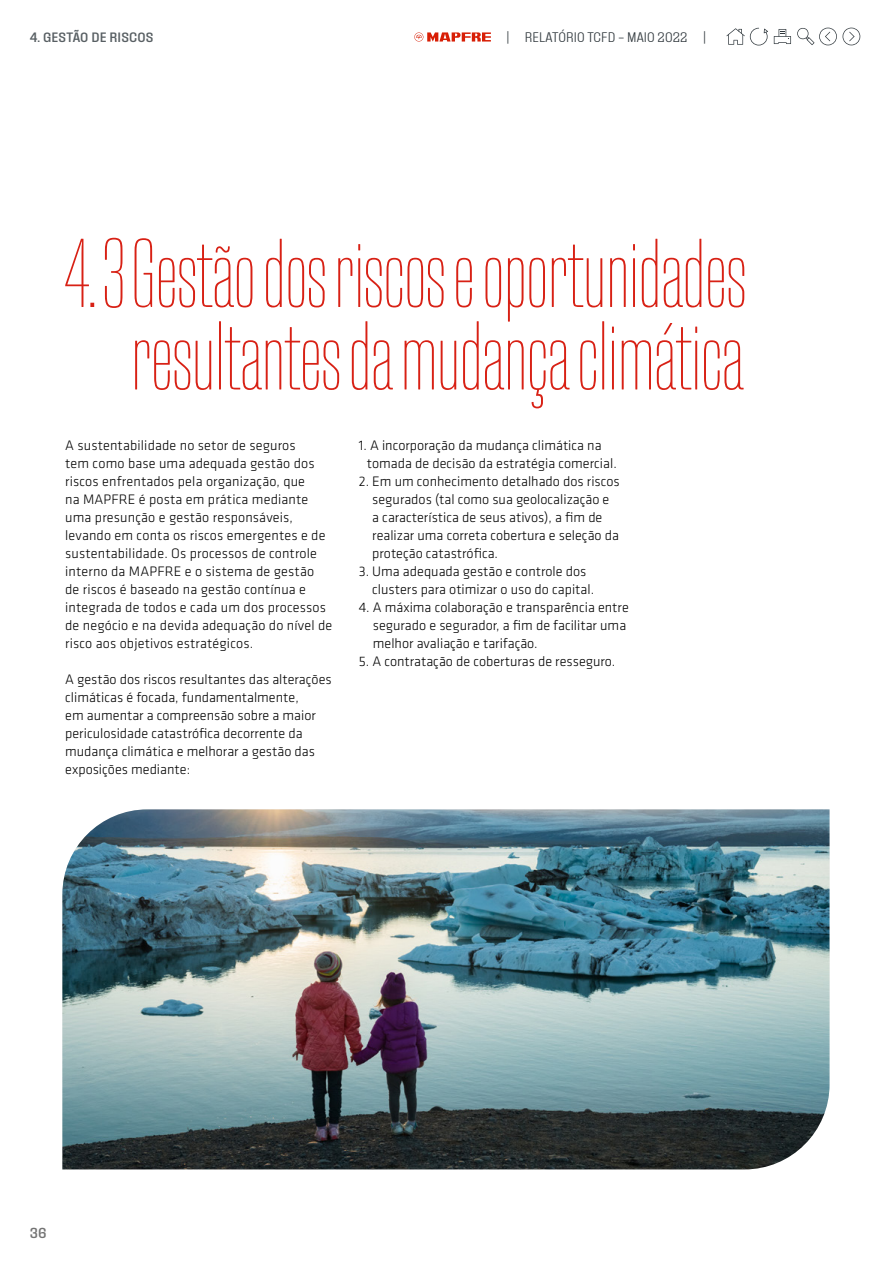
<style>
.page{position:relative;width:893px;height:1263px;background:#fff}
.page>*{position:absolute;margin:0;border:0;box-sizing:border-box;transform-origin:0 0}
.t1{font:100 condensed 97.5px/82.5px "Fixture";letter-spacing:-.02em;color:#d82115;text-align:right}
.t2{font:300 14.25px/18px "Klavika";color:#000}
.t3{font:500 14.25px "Fixture";color:#737373}
.t4{font:300 13.5px "Fixture";letter-spacing:.01em;color:#2f373c}
.t5{font:500 13.5px "Fixture";letter-spacing:.01em;color:#585f63}
</style>
<div class="page">
<svg style="left:774px;top:29px;width:17px;height:15px"></svg>
<svg style="left:726px;top:28px;width:42px;height:17px"></svg>
<svg style="left:797px;top:27px;width:63px;height:18px"></svg>
<svg style="left:414px;top:32px;width:77px;height:10px"></svg>
<img style="left:62px;top:809px;width:767px;height:360px">
<p class="t5" style="left:30px;top:29px;width:125px">4. GESTÃO DE RISCOS</p>
<p class="t4" style="left:506px;top:28px;width:201px">| RELATÓRIO TCFD – MAIO 2022 |</p>
<h1 class="t1" style="left:64px;top:226px;width:685px">4. 3 Gestão dos riscos e oportunidades resultantes da mudança climática</h1>
<p class="t2" style="left:65px;top:437px;width:269px">A sustentabilidade no setor de seguros<br>tem como base uma adequada gestão dos riscos enfrentados pela organização, que<br>na MAPFRE é posta em prática mediante uma presunção e gestão responsáveis, levando em conta os riscos emergentes e de sustentabilidade. Os processos de controle interno da MAPFRE e o sistema de gestão<br>de riscos é baseado na gestão contínua e integrada de todos e cada um dos processos de negócio e na devida adequação do nível de risco aos objetivos estratégicos.</p>
<p class="t2" style="left:65px;top:671px;width:268px">A gestão dos riscos resultantes das alterações climáticas é focada, fundamentalmente,<br>em aumentar a compreensão sobre a maior periculosidade catastrófica decorrente da mudança climática e melhorar a gestão das exposições mediante:</p>
<p class="t2" style="left:367px;top:436px;width:251px;text-indent:-8px">1. A incorporação da mudança climática na tomada de decisão da estratégia comercial.</p>
<p class="t2" style="left:372px;top:472px;width:249px;text-indent:-13px">2. Em um conhecimento detalhado dos riscos segurados (tal como sua geolocalização e a característica de seus ativos), a fim de realizar uma correta cobertura e seleção da proteção catastrófica.</p>
<p class="t2" style="left:372px;top:562px;width:223px;text-indent:-13px">3. Uma adequada gestão e controle dos clusters para otimizar o uso do capital.</p>
<p class="t2" style="left:373px;top:598px;width:258px;text-indent:-14px">4. A máxima colaboração e transparência entre segurado e segurador, a fim de facilitar uma melhor avaliação e tarifação.</p>
<p class="t2" style="left:359px;top:652px;width:258px">5. A contratação de coberturas de resseguro.</p>
<p class="t3" style="left:30px;top:1224px;width:18px">36</p>
</div>
